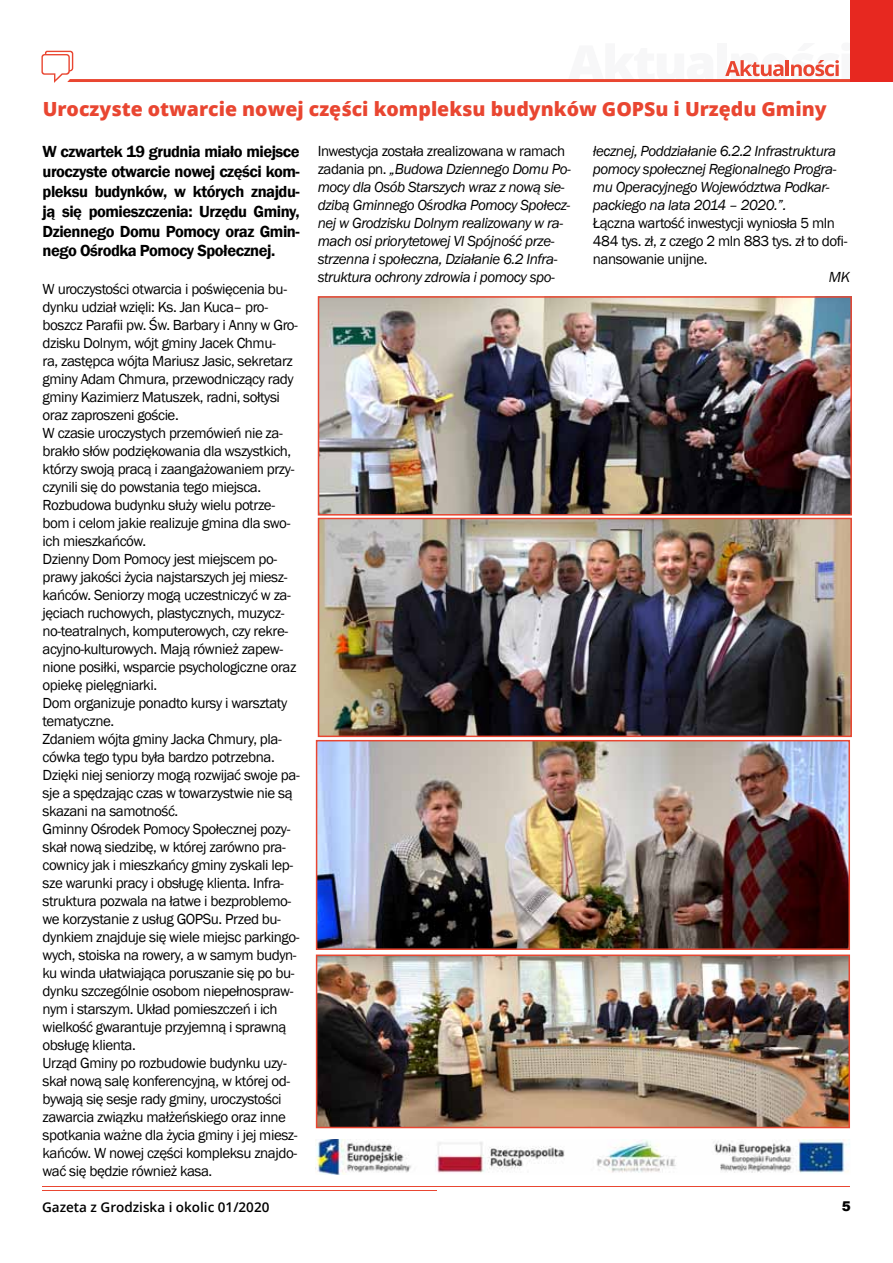
<style>
.page{position:relative;width:893px;height:1263px;background:#fff}
.page>*{position:absolute;margin:0;border:0;box-sizing:border-box;transform-origin:0 0}
.t1{font:800 19.5px "Open Sans";color:#e94631}
.t2{font:600 16.5px/19.8px "Franklin Gothic";letter-spacing:-.03em;color:#000;text-align:justify}
.t3{font:15px/18px "Franklin Gothic";letter-spacing:-.03em;color:#000}
.t4{font:italic 15px/18px "Franklin Gothic";letter-spacing:-.03em;color:#000}
.t5{font:600 13.5px "Open Sans";color:#000}
.t6{font:900 13.5px "Arial";color:#000}
.s1{font-style:normal}
</style>
<div class="page">
<hr style="left:42px;top:1186px;width:808px;height:1px;background:#e94631">
<hr style="left:42px;top:1190px;width:394px;height:1px;background:#e94631">
<svg style="left:41px;top:50px;width:809px;height:33px"></svg>
<div style="left:850px;top:0;width:43px;height:82px;background:#e72820"></div>
<img style="left:321px;top:299px;width:528px;height:213px">
<div style="left:318px;top:296px;width:534px;height:219px;border:2px solid #e94631"></div>
<img style="left:321px;top:521px;width:528px;height:213px">
<div style="left:318px;top:518px;width:534px;height:219px;border:2px solid #e94631"></div>
<img style="left:319px;top:743px;width:528px;height:204px">
<div style="left:316px;top:740px;width:534px;height:210px;border:2px solid #e94631"></div>
<img style="left:319px;top:957px;width:528px;height:168px">
<div style="left:316px;top:954px;width:534px;height:174px;border:2px solid #e94631"></div>
<img style="left:316px;top:1139px;width:534px;height:35px">
<h1 class="t1" style="left:43px;top:94px;width:785px">Uroczyste otwarcie nowej części kompleksu budynków GOPSu i Urzędu Gminy</h1>
<p class="t2" style="left:43px;top:142px;width:259px">W czwartek 19 grudnia miało miejsce uroczyste otwarcie nowej części kom&shy;pleksu budynków, w których znajdu&shy;ją się pomieszczenia: Urzędu Gminy, Dziennego Domu Pomocy oraz Gmin&shy;nego Ośrodka Pomocy Społecznej.</p>
<p class="t3" style="left:43px;top:280px;width:259px">W uroczystości otwarcia i poświęcenia bu&shy;dynku udział wzięli: Ks. Jan Kuca– pro&shy;boszcz Parafii pw. Św. Barbary i Anny w Gro&shy;dzisku Dolnym, wójt gminy Jacek Chmu-<br>ra, zastępca wójta Mariusz Jasic, sekretarz gminy Adam Chmura, przewodniczący rady gminy Kazimierz Matuszek, radni, sołtysi oraz zaproszeni goście.<br>W czasie uroczystych przemówień nie za&shy;brakło słów podziękowania dla wszystkich, którzy swoją pracą i zaangażowaniem przy&shy;czynili się do powstania tego miejsca.<br>Rozbudowa budynku służy wielu potrze&shy;bom i celom jakie realizuje gmina dla swo&shy;ich mieszkańców.<br>Dzienny Dom Pomocy jest miejscem po&shy;prawy jakości życia najstarszych jej miesz&shy;kańców. Seniorzy mogą uczestniczyć w za&shy;jęciach ruchowych, plastycznych, muzycz&shy;no-teatralnych, komputerowych, czy rekre&shy;acyjno-kulturowych. Mają również zapew&shy;nione posiłki, wsparcie psychologiczne oraz opiekę pielęgniarki.<br>Dom organizuje ponadto kursy i warsztaty tematyczne.<br>Zdaniem wójta gminy Jacka Chmury, pla&shy;cówka tego typu była bardzo potrzebna.<br>Dzięki niej seniorzy mogą rozwijać swoje pa&shy;sje a spędzając czas w towarzystwie nie są skazani na samotność.<br>Gminny Ośrodek Pomocy Społecznej pozy&shy;skał nową siedzibę, w której zarówno pra&shy;cownicy jak i mieszkańcy gminy zyskali lep&shy;sze warunki pracy i obsługę klienta. Infra&shy;struktura pozwala na łatwe i bezproblemo&shy;we korzystanie z usług GOPSu. Przed bu&shy;dynkiem znajduje się wiele miejsc parkingo&shy;wych, stoiska na rowery, a w samym budyn&shy;ku winda ułatwiająca poruszanie się po bu&shy;dynku szczególnie osobom niepełnospraw&shy;nym i starszym. Układ pomieszczeń i ich wielkość gwarantuje przyjemną i sprawną obsługę klienta.<br>Urząd Gminy po rozbudowie budynku uzy&shy;skał nową salę konferencyjną, w której od&shy;bywają się sesje rady gminy, uroczystości zawarcia związku małżeńskiego oraz inne spotkania ważne dla życia gminy i jej miesz&shy;kańców. W nowej części kompleksu znajdo&shy;wać się będzie również kasa.</p>
<p class="t4" style="left:318px;top:143px;width:255px"><span class="s1">Inwestycja została zrealizowana w ramach zadania pn.</span> „Budowa Dziennego Domu Po&shy;mocy dla Osób Starszych wraz z nową sie&shy;dzibą Gminnego Ośrodka Pomocy Społecz&shy;nej w Grodzisku Dolnym realizowany w ra&shy;mach osi priorytetowej VI Spójność prze&shy;strzenna i społeczna, Działanie 6.2 Infra&shy;struktura ochrony zdrowia i pomocy spo-</p>
<p class="t4" style="left:593px;top:143px;width:245px">łecznej, Poddziałanie 6.2.2 Infrastruktura pomocy społecznej Regionalnego Progra&shy;mu Operacyjnego Województwa Podkar&shy;packiego na lata 2014 – 2020.”.</p>
<p class="t3" style="left:593px;top:215px;width:256px">Łączna wartość inwestycji wyniosła 5 mln<br>484 tys. zł, z czego 2 mln 883 tys. zł to dofi&shy;nansowanie unijne.</p>
<p class="t4" style="left:829px;top:269px;width:23px">MK</p>
<p class="t5" style="left:42px;top:1198px;width:229px">Gazeta z Grodziska i okolic 01/2020</p>
<p class="t6" style="left:842px;top:1196px;width:11px">5</p>
</div>
